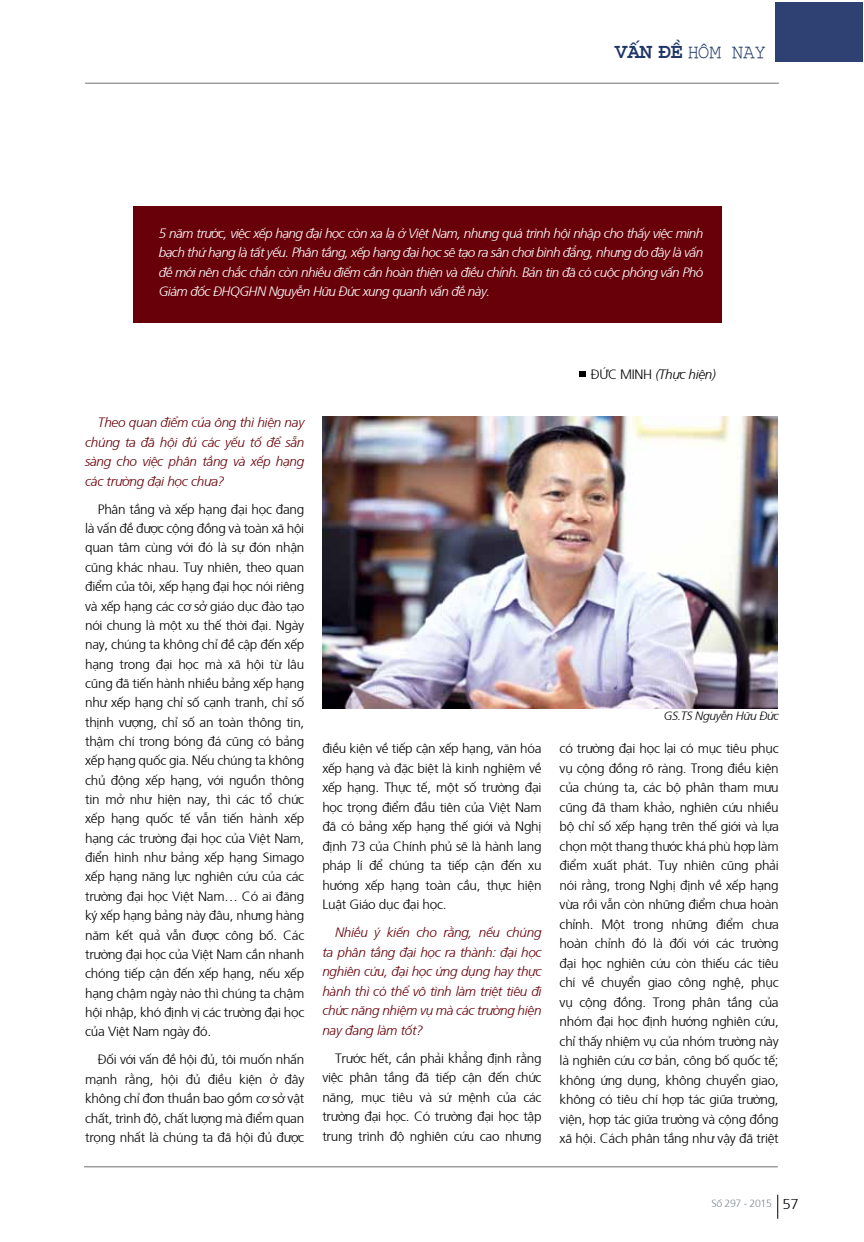
<style>
.page{position:relative;width:864px;height:1242px;background:#fff}
.page>*{position:absolute;margin:0;border:0;box-sizing:border-box;transform-origin:0 0}
.t1{font:700 18px "VNI Couri";letter-spacing:-.025em;color:#1d3568}
.t2{font:300 13.5px/19.5px "Frutiger";letter-spacing:-.02em;color:#000;text-align:justify}
.t3{font:italic 300 13.5px/19.5px "Frutiger";letter-spacing:-.04em;color:#fff;text-align:justify}
.t4{font:italic 300 13.5px/19.5px "Frutiger";letter-spacing:-.02em;color:#680009;text-align:justify}
.t5{font:italic 300 13.5px "Frutiger";letter-spacing:-.025em;color:#000}
.t6{font:italic 300 12px "Frutiger";letter-spacing:-.025em;color:#000}
.t7{font:300 10.5px "Frutiger";letter-spacing:-.03em;color:#828b92}
.s1{font-weight:400;font-size:19.5px}
.s2{font-style:normal}
.s3{font-size:14.25px;color:#000}
</style>
<div class="page">
<hr style="left:84px;top:1166px;width:693px;height:1px;background:#6d6e71">
<svg style="left:777px;top:1194px;width:1px;height:24px"></svg>
<hr style="left:85px;top:83px;width:693px;height:1px;background:#6d6e71">
<div style="left:133px;top:206px;width:588px;height:117px;background:#680009"></div>
<img style="left:322px;top:417px;width:455px;height:291px">
<svg style="left:579px;top:371px;width:6px;height:6px"></svg>
<div style="left:775px;top:2px;width:87px;height:60px;background:#2e4172"></div>
<h1 class="t1" style="left:614px;top:39px;width:153px">VAÁN ÑEÀ<span class="s1">hoâm nay</span></h1>
<p class="t3" style="left:159px;top:222px;width:546px">5 năm trước, việc xếp hạng đại học còn xa lạ ở Việt Nam, nhưng quá trình hội nhập cho thấy việc minh bạch thứ hạng là tất yếu. Phân tầng, xếp hạng đại học sẽ tạo ra sân chơi bình đẳng, nhưng do đây là vấn đề mới nên chắc chắn còn nhiều điểm cần hoàn thiện và điều chỉnh. Bản tin đã có cuộc phỏng vấn Phó Giám đốc ĐHQGHN Nguyễn Hữu Đức xung quanh vấn đề này.</p>
<p class="t4" style="left:85px;top:412px;width:221px;text-indent:13px">Theo quan điểm của ông thì hiện nay chúng ta đã hội đủ các yếu tố để sẵn sàng cho việc phân tầng và xếp hạng các trường đại học chưa?</p>
<p class="t2" style="left:85px;top:498px;width:221px;text-indent:13px">Phân tầng và xếp hạng đại học đang là vấn đề được cộng đồng và toàn xã hội quan tâm cùng với đó là sự đón nhận cũng khác nhau. Tuy nhiên, theo quan điểm của tôi, xếp hạng đại học nói riêng và xếp hạng các cơ sở giáo dục đào tạo nói chung là một xu thế thời đại. Ngày nay, chúng ta không chỉ đề cập đến xếp hạng trong đại học mà xã hội từ lâu cũng đã tiến hành nhiều bảng xếp hạng như xếp hạng chỉ số cạnh tranh, chỉ số thịnh vượng, chỉ số an toàn thông tin, thậm chí trong bóng đá cũng có bảng xếp hạng quốc gia. Nếu chúng ta không chủ động xếp hạng, với nguồn thông tin mở như hiện nay, thì các tổ chức xếp hạng quốc tế vẫn tiến hành xếp hạng các trường đại học của Việt Nam, điển hình như bảng xếp hạng Simago xếp hạng năng lực nghiên cứu của các trường đại học Việt Nam… Có ai đăng ký xếp hạng bảng này đâu, nhưng hàng năm kết quả vẫn được công bố. Các trường đại học của Việt Nam cần nhanh chóng tiếp cận đến xếp hạng, nếu xếp hạng chậm ngày nào thì chúng ta chậm hội nhập, khó định vị các trường đại học của Việt Nam ngày đó.</p>
<p class="t2" style="left:85px;top:1049px;width:221px;text-indent:13px">Đối với vấn đề hội đủ, tôi muốn nhấn mạnh rằng, hội đủ điều kiện ở đây không chỉ đơn thuần bao gồm cơ sở vật chất, trình độ, chất lượng mà điểm quan trọng nhất là chúng ta đã hội đủ được</p>
<p class="t2" style="left:322px;top:738px;width:221px">điều kiện về tiếp cận xếp hạng, văn hóa xếp hạng và đặc biệt là kinh nghiệm về xếp hạng. Thực tế, một số trường đại học trọng điểm đầu tiên của Việt Nam đã có bảng xếp hạng thế giới và Nghị định 73 của Chính phủ sẽ là hành lang pháp lí để chúng ta tiếp cận đến xu hướng xếp hạng toàn cầu, thực hiện Luật Giáo dục đại học.</p>
<p class="t4" style="left:322px;top:922px;width:221px;text-indent:13px">Nhiều ý kiến cho rằng, nếu chúng ta phân tầng đại học ra thành: đại học nghiên cứu, đại học ứng dụng hay thực hành thì có thể vô tình làm triệt tiêu đi chức năng nhiệm vụ mà các trường hiện nay đang làm tốt?</p>
<p class="t2" style="left:322px;top:1047px;width:221px;text-indent:13px">Trước hết, cần phải khẳng định rằng việc phân tầng đã tiếp cận đến chức năng, mục tiêu và sứ mệnh của các trường đại học. Có trường đại học tập trung trình độ nghiên cứu cao nhưng</p>
<p class="t5" style="left:590px;top:365px;width:126px"><span class="s2">đức m inh</span> (Thực hiện)</p>
<p class="t6" style="left:663px;top:707px;width:117px">GS.TS Nguyễn Hữu Đức</p>
<p class="t2" style="left:559px;top:738px;width:220px">có trường đại học lại có mục tiêu phục vụ cộng đồng rõ ràng. Trong điều kiện của chúng ta, các bộ phân tham mưu cũng đã tham khảo, nghiên cứu nhiều bộ chỉ số xếp hạng trên thế giới và lựa chọn một thang thước khá phù hợp làm điểm xuất phát. Tuy nhiên cũng phải nói rằng, trong Nghị định về xếp hạng vừa rồi vẫn còn những điểm chưa hoàn chỉnh. Một trong những điểm chưa hoàn chỉnh đó là đối với các trường đại học nghiên cứu còn thiếu các tiêu chí về chuyển giao công nghệ, phục vụ cộng đồng. Trong phân tầng của nhóm đại học định hướng nghiên cứu, chỉ thấy nhiệm vụ của nhóm trường này là nghiên cứu cơ bản, công bố quốc tế; không ứng dụng, không chuyển giao, không có tiêu chí hợp tác giữa trường, viện, hợp tác giữa trường và cộng đồng xã hội. Cách phân tầng như vậy đã triệt</p>
<p class="t7" style="left:711px;top:1195px;width:89px">Số 297 - 2015 <span class="s3">57</span></p>
</div>
